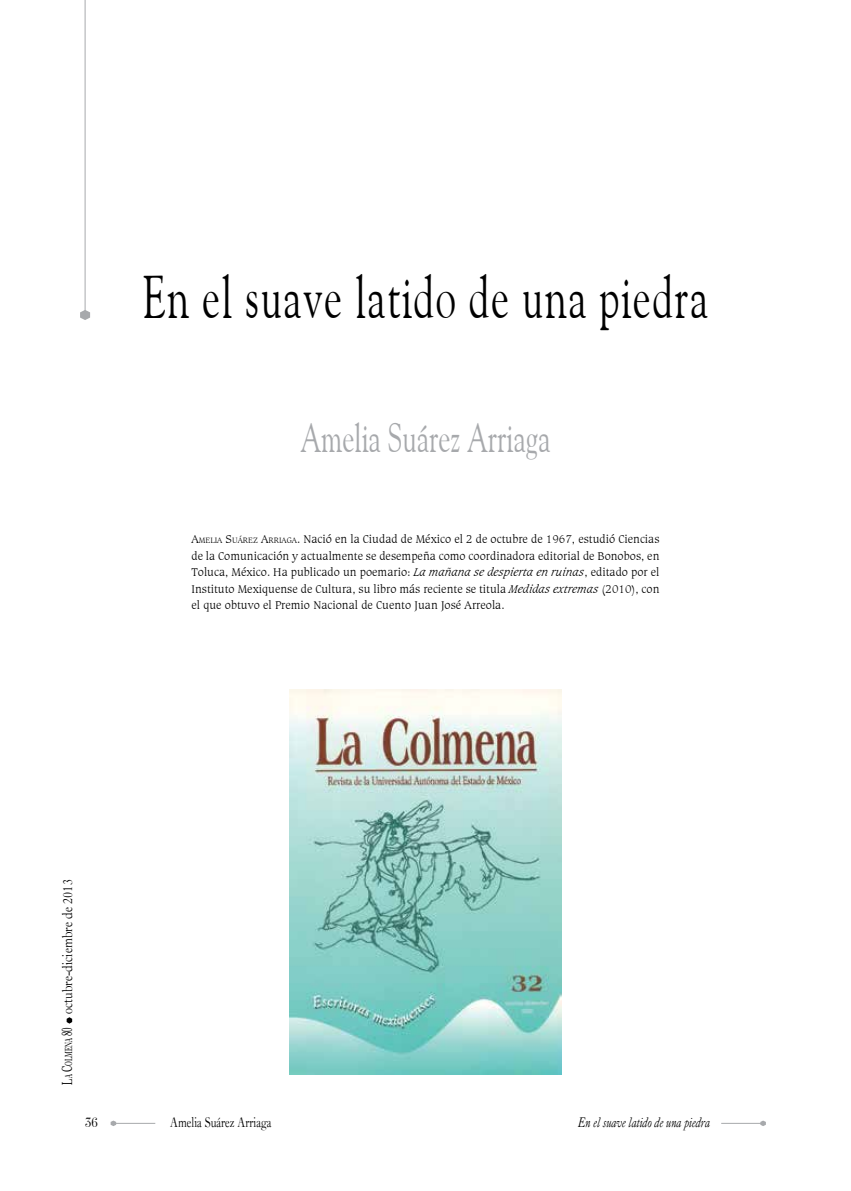
<style>
.page{position:relative;width:851px;height:1191px;background:#fff}
.page>*{position:absolute;margin:0;border:0;box-sizing:border-box;transform-origin:0 0}
.t1{font:60px "Goudy Old Style BT";letter-spacing:.035em;color:#000;scale:.68 1}
.t2{font:40.5px "Goudy Old Style BT";color:#a7a9ac;scale:.68 1}
.t3{font:15px "Caslon Old Face BT";color:#000;scale:.9 1}
.t4{font:italic 15px "Caslon Old Face BT";color:#000;scale:.8 1}
.t5{font:15px "Caslon Old Face BT";color:#000;scale:.8 1}
.t6{font:300 13.5px "Windsor BT";color:#000;scale:.8 1}
.t7{font:300 12px/16.5px "Caxton BT";color:#000;text-align:justify}
.s1{font-style:inherit}
.s2{font-size:8.4px}
.s3{font-style:italic}
.s4{font-family:"Dutch 766 BT Roman A"}
.s5{font-family:"Dutch 766 BT Roman A";font-size:10.5px}
</style>
<div class="page">
<svg style="left:759px;top:1120px;width:7px;height:6px"></svg>
<hr style="left:721px;top:1123px;width:42px;height:1px;background:#a7a9ac">
<svg style="left:110px;top:1120px;width:7px;height:6px"></svg>
<hr style="left:113px;top:1123px;width:42px;height:1px;background:#a7a9ac">
<svg style="left:66px;top:1017px;width:7px;height:7px"></svg>
<svg style="left:80px;top:309px;width:10px;height:11px"></svg>
<hr style="left:85px;top:0;width:1px;height:315px;background:#a7a9ac">
<img style="left:289px;top:689px;width:272px;height:385px">
<h1 class="t1" style="left:143px;top:260px;width:832px">En el suave latido de una piedra</h1>
<h2 class="t2" style="left:300px;top:413px;width:369px">Amelia Suárez Arriaga</h2>
<p class="t7" style="left:191px;top:530px;width:469px"><span class="s1">A</span><span class="s2">MELIA</span> <span class="s1">S</span><span class="s2">UÁREZ</span> <span class="s1">A</span><span class="s2">RRIAGA</span><span class="s1">.</span> Nació en la Ciudad de México el 2 de octubre de 1967, estudió Ciencias de la Comunicación y actualmente se desempeña como coordinadora editorial de Bonobos, en Toluca, México. Ha publicado un poemario: <span class="s3">La mañana se despierta en ruinas</span>, editado por el Instituto Mexiquense de Cultura, su libro más reciente se titula <span class="s3">Medidas extremas</span> (2010), con el que obtuvo el Premio Nacional de Cuento Juan José Arreola.</p>
<p class="t3" style="left:58px;top:1084px;width:230px;rotate:-90deg"><span class="s4">L</span><span class="s5">a</span> <span class="s4">C</span><span class="s5">olmena</span> <span class="s4">80</span> octubre-diciembre de 2013</p>
<p class="t6" style="left:85px;top:1114px;width:17px">36</p>
<p class="t5" style="left:170px;top:1113px;width:128px">Amelia Suárez Arriaga</p>
<p class="t4" style="left:578px;top:1113px;width:167px">En el suave latido de una piedra</p>
</div>
